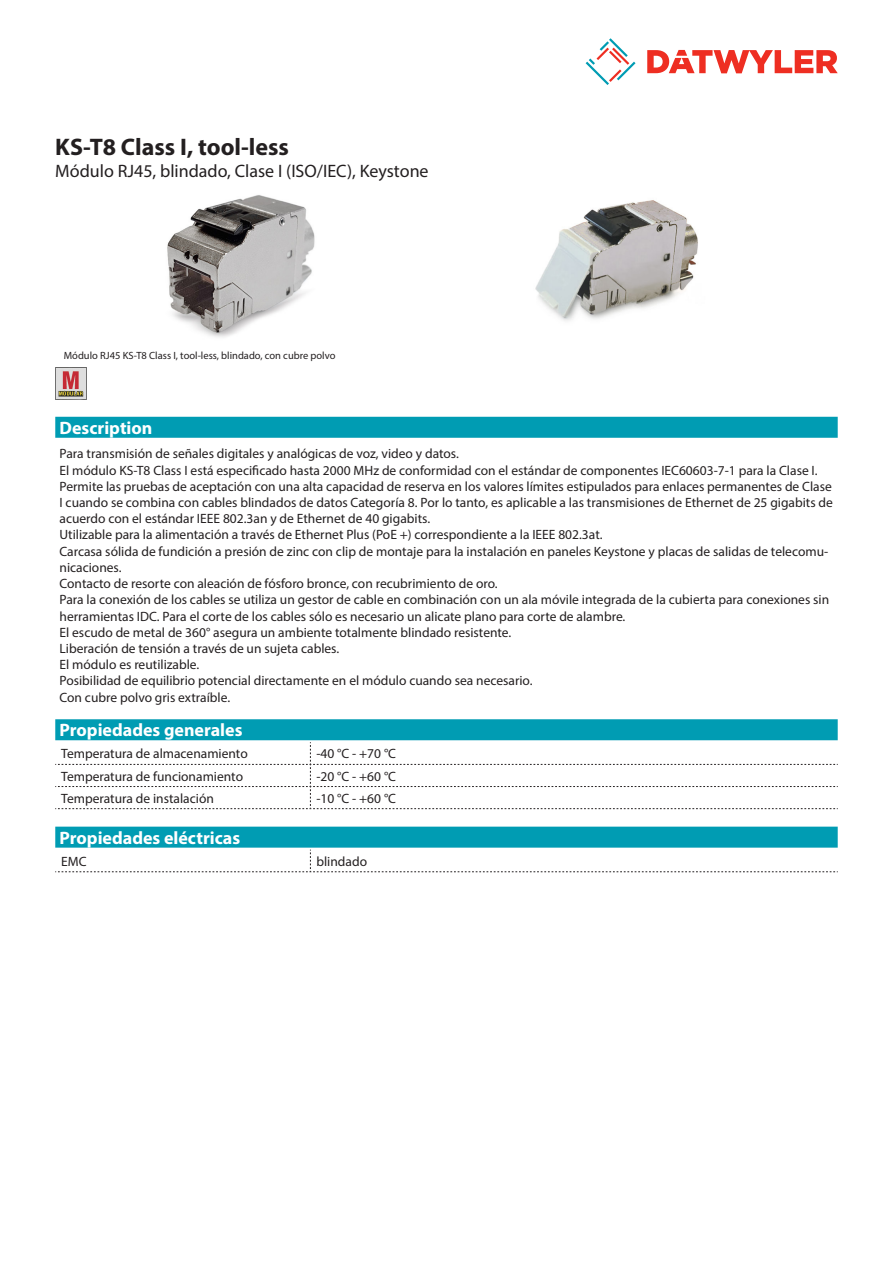
<style>
.page{position:relative;width:893px;height:1263px;background:#fff}
.page>*{position:absolute;margin:0;border:0;box-sizing:border-box;transform-origin:0 0}
.Product_Head{font:700 24px "Myriad Pro";color:#231f20}
.Standard_Head_Proper{font:700 18px "Myriad Pro";color:#fff}
.SubHead{font:18px "Myriad Pro";color:#231f20}
.Standard_text{font:13.5px/16.2px "Myriad Pro";color:#231f20}
.myriad_light_propert{font:13.5px "Myriad Pro";color:#231f20}
.imagetext{font:10.5px "Myriad Pro";color:#231f20}
</style>
<div class="page">
<svg style="left:586px;top:38px;width:49px;height:47px"></svg>
<svg style="left:647px;top:50px;width:191px;height:23px"></svg>
<img style="left:167px;top:195px;width:148px;height:142px">
<img style="left:535px;top:200px;width:163px;height:121px">
<div style="left:55px;top:417px;width:783px;height:21px;background:#009cb3"></div>
<img style="left:55px;top:368px;width:32px;height:31px">
<div style="left:55px;top:719px;width:783px;height:21px;background:#009cb3"></div>
<svg style="left:55px;top:742px;width:783px;height:67px"></svg>
<div style="left:55px;top:827px;width:783px;height:21px;background:#009cb3"></div>
<svg style="left:55px;top:850px;width:783px;height:22px"></svg>
<p class="Product_Head" style="left:55px;top:131px;width:235px">KS-T8 Class I, tool-less</p>
<p class="SubHead" style="left:55px;top:160px;width:375px">Módulo RJ45, blindado, Clase I (ISO/IEC), Keystone</p>
<p class="imagetext" style="left:64px;top:349px;width:273px">Módulo RJ45 KS-T8 Class I, tool-less, blindado, con cubre polvo</p>
<p class="Standard_Head_Proper" style="left:60px;top:416px;width:94px">Description</p>
<p class="Standard_text" style="left:60px;top:446px;width:775px">Para transmisión de señales digitales y analógicas de voz, video y datos.<br>El módulo KS-T8 Class I está especificado hasta 2000 MHz de conformidad con el estándar de componentes IEC60603-7-1 para la Clase I.<br>Permite las pruebas de aceptación con una alta capacidad de reserva en los valores límites estipulados para enlaces permanentes de Clase I cuando se combina con cables blindados de datos Categoría 8. Por lo tanto, es aplicable a las transmisiones de Ethernet de 25 gigabits de acuerdo con el estándar IEEE 802.3an y de Ethernet de 40 gigabits.<br>Utilizable para la alimentación a través de Ethernet Plus (PoE +) correspondiente a la IEEE 802.3at.<br>Carcasa sólida de fundición a presión de zinc con clip de montaje para la instalación en paneles Keystone y placas de salidas de telecomu&shy;nicaciones.<br>Contacto de resorte con aleación de fósforo bronce, con recubrimiento de oro.<br>Para la conexión de los cables se utiliza un gestor de cable en combinación con un ala móvile integrada de la cubierta para conexiones sin herramientas IDC. Para el corte de los cables sólo es necesario un alicate plano para corte de alambre.<br>El escudo de metal de 360° asegura un ambiente totalmente blindado resistente.<br>Liberación de tensión a través de un sujeta cables.<br>El módulo es reutilizable.<br>Posibilidad de equilibrio potencial directamente en el módulo cuando sea necesario.<br>Con cubre polvo gris extraíble.</p>
<p class="Standard_Head_Proper" style="left:60px;top:718px;width:184px">Propiedades generales</p>
<p class="myriad_light_propert" style="left:61px;top:745px;width:188px">Temperatura de almacenamiento</p>
<p class="myriad_light_propert" style="left:316px;top:745px;width:81px">-40 °C - +70 °C</p>
<p class="myriad_light_propert" style="left:61px;top:768px;width:183px">Temperatura de funcionamiento</p>
<p class="myriad_light_propert" style="left:316px;top:768px;width:81px">-20 °C - +60 °C</p>
<p class="myriad_light_propert" style="left:61px;top:790px;width:154px">Temperatura de instalación</p>
<p class="myriad_light_propert" style="left:316px;top:790px;width:81px">-10 °C - +60 °C</p>
<p class="Standard_Head_Proper" style="left:60px;top:826px;width:182px">Propiedades eléctricas</p>
<p class="myriad_light_propert" style="left:61px;top:853px;width:27px">EMC</p>
<p class="myriad_light_propert" style="left:316px;top:853px;width:52px">blindado</p>
</div>
